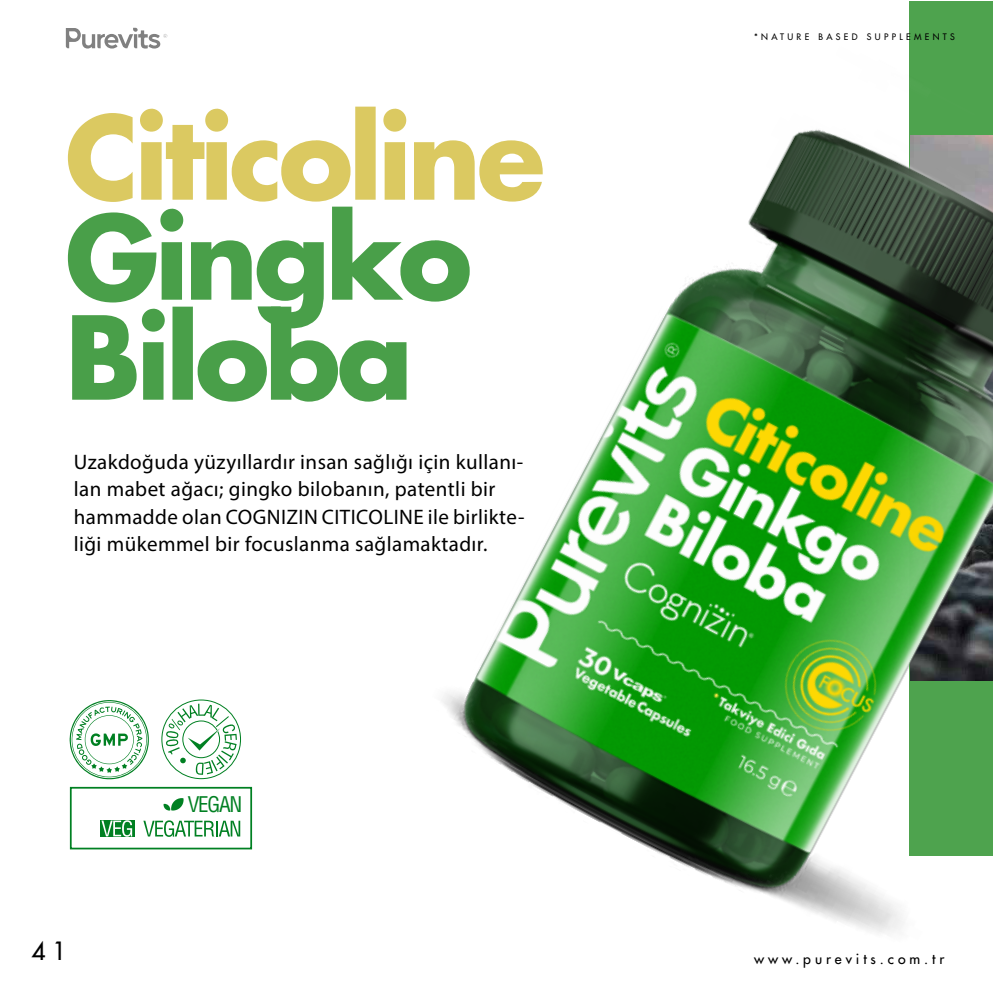
<style>
.page{position:relative;width:993px;height:993px;background:#fff}
.page>*{position:absolute;margin:0;border:0;box-sizing:border-box;transform-origin:0 0}
.t1{font:700 112px/99.9px "Futura";letter-spacing:-.04em;color:#499f49}
.t2{font:700 112px "Futura";letter-spacing:-.04em;color:#dbc961}
.t3{font:24.5px "Futura";color:#000}
.t4{font:21px/27.1px "Myriad Pro";letter-spacing:.02em;color:#000}
.t5{font:condensed 21px "Helvetica LT Std";letter-spacing:-.06em;color:#008022}
.t6{font:14px "Futura";letter-spacing:.28em;color:#000}
.t7{font:8.75px "Futura";letter-spacing:.38em;color:#000}
</style>
<div class="page">
<img style="left:65px;top:1px;width:927px;height:932px">
<h1 class="t2" style="left:65px;top:80px;width:481px">Citicoline</h1>
<h1 class="t1" style="left:65px;top:204px;width:408px">Gingko<br>Biloba</h1>
<p class="t4" style="left:74px;top:448px;width:452px">Uzakdoğuda yüzyıllardır insan sağlığı için kullanı&shy;lan mabet ağacı; gingko bilobanın, patentli bir hammadde olan COGNIZIN CITICOLINE ile birlikte&shy;liği mükemmel bir focuslanma sağlamaktadır.</p>
<p class="t3" style="left:32px;top:934px;width:37px">4 1</p>
<p class="t5" style="left:188px;top:791px;width:56px">VEGAN</p>
<p class="t7" style="left:753px;top:31px;width:202px">*NATURE BASED SUPPLEMENTS</p>
<p class="t6" style="left:754px;top:949px;width:191px">www.purevits.com.tr</p>
</div>
